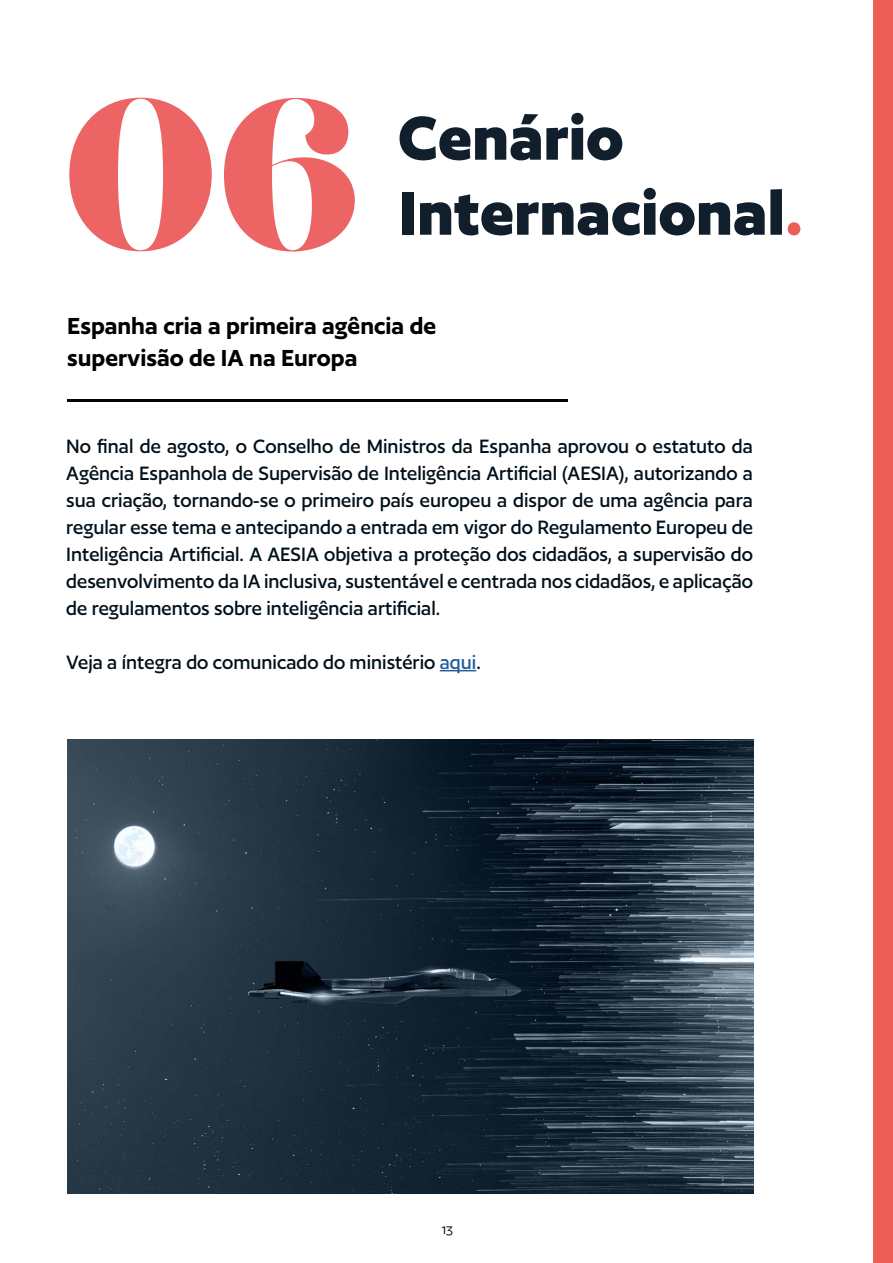
<style>
.page{position:relative;width:893px;height:1263px;background:#fff}
.page>*{position:absolute;margin:0;border:0;box-sizing:border-box;transform-origin:0 0}
.t1{font:214.5px "Lust Display Didone";color:#ec6464}
.t2{font:700 72px/75px "Author";color:#111f2d}
.t3{font:600 27px/32.4px "Author";color:#000}
.t4{font:700 22.5px/27px "Author Variable";color:#00101a;text-align:justify}
.t5{font:15px "Author";color:#000}
.s1{color:#eb5e57}
.s2{color:#235d9c}
</style>
<div class="page">
<div style="left:874px;top:0;width:19px;height:1263px;background:#eb5e57"></div>
<hr style="left:440px;top:670px;width:36px;height:1px;background:#235d9c">
<hr style="left:67px;top:400px;width:501px;height:2px;background:#01060c">
<img style="left:67px;top:740px;width:686px;height:454px">
<h1 class="t1" style="left:63px;top:38px;width:300px">06</h1>
<h2 class="t2" style="left:398px;top:99px;width:407px">Cenário<br>Internacional<span class="s1">.</span></h2>
<p class="t3" style="left:67px;top:309px;width:370px">Espanha cria a primeira agência de supervisão de IA na Europa</p>
<p class="t4" style="left:66px;top:432px;width:688px">No final de agosto, o Conselho de Ministros da Espanha aprovou o estatuto da Agência Espanhola de Supervisão de Inteligência Artificial (AESIA), autorizando a sua criação, tornando-se o primeiro país europeu a dispor de uma agência para regular esse tema e antecipando a entrada em vigor do Regulamento Europeu de Inteligência Artificial. A AESIA objetiva a proteção dos cidadãos, a supervisão do desenvolvimento da IA inclusiva, sustentável e centrada nos cidadãos, e aplicação de regulamentos sobre inteligência artificial.</p>
<p class="t4" style="left:66px;top:648px;width:416px">Veja a íntegra do comunicado do ministério <span class="s2">aqui</span>.</p>
<p class="t5" style="left:441px;top:1221px;width:13px">13</p>
</div>
